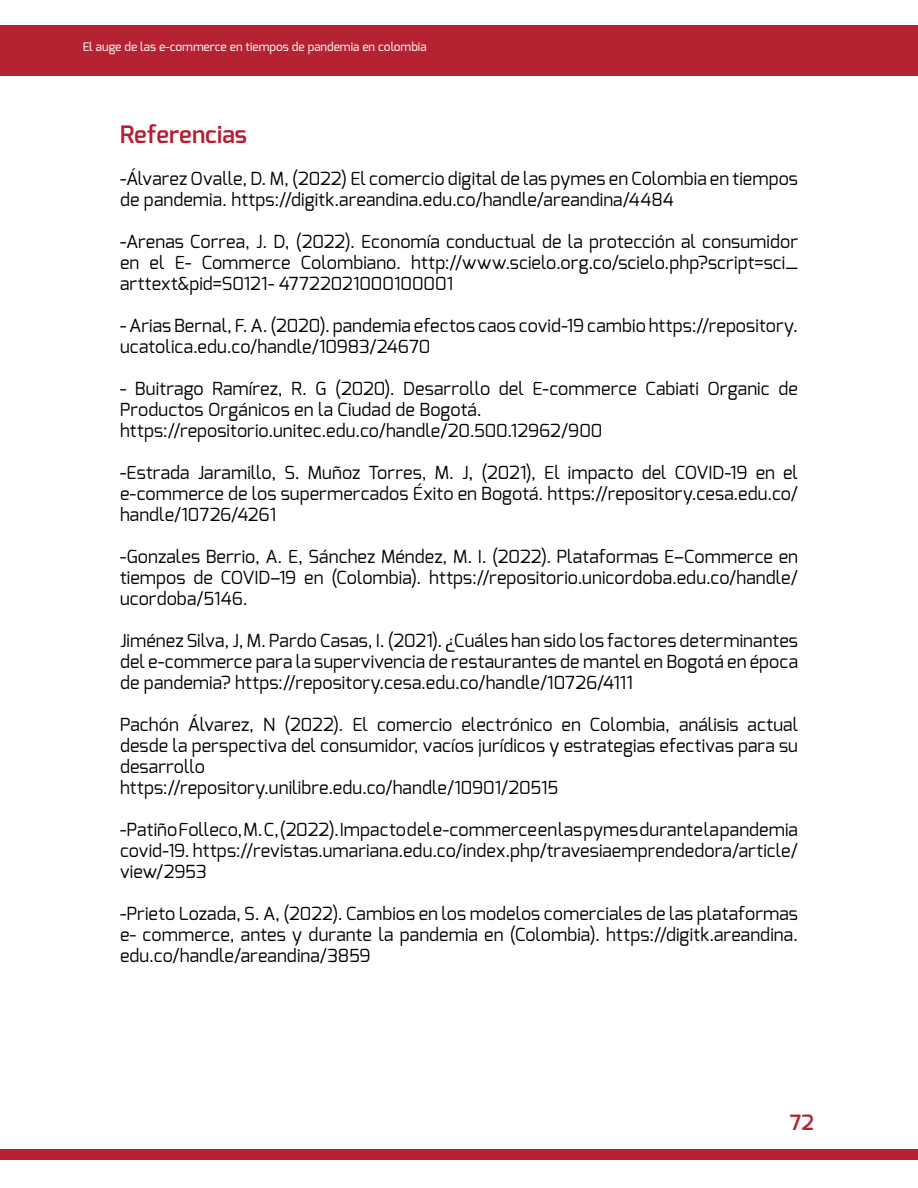
<style>
.page{position:relative;width:918px;height:1188px;background:#fff}
.page>*{position:absolute;margin:0;border:0;box-sizing:border-box;transform-origin:0 0}
.t1{font:600 24px "Exo";letter-spacing:.005em;color:#b61e32}
.t2{font:600 21px "Exo";color:#b52232}
.t3{font:18px/21px "Exo";letter-spacing:.005em;color:#000;text-align:justify}
.t4{font:500 12px "Exo";color:#fff}
</style>
<div class="page">
<div style="left:0;top:25px;width:918px;height:51px;background:#b52232"></div>
<div style="left:0;top:1150px;width:918px;height:10px;background:#b52232"></div>
<p class="t4" style="left:82px;top:39px;width:346px">El auge de las e-commerce en tiempos de pandemia en colombia</p>
<h1 class="t1" style="left:120px;top:118px;width:129px">Referencias</h1>
<p class="t3" style="left:120px;top:167px;width:680px">-Álvarez Ovalle, D. M, (2022) El comercio digital de las pymes en Colombia en tiempos de pandemia. https://digitk.areandina.edu.co/handle/areandina/4484</p>
<p class="t3" style="left:120px;top:230px;width:680px">-Arenas Correa, J. D, (2022). Economía conductual de la protección al consumidor en el E- Commerce Colombiano. http://www.scielo.org.co/scielo.php?script=sci_ arttext&amp;pid=S0121- 47722021000100001</p>
<p class="t3" style="left:120px;top:314px;width:679px">- Arias Bernal, F. A. (2020). pandemia efectos caos covid-19 cambio https://repository. ucatolica.edu.co/handle/10983/24670</p>
<p class="t3" style="left:120px;top:377px;width:679px;text-align:left">- Buitrago Ramírez, R. G (2020). Desarrollo del E-commerce Cabiati Organic de<br>Productos Orgánicos en la Ciudad de Bogotá. https://repositorio.unitec.edu.co/handle/20.500.12962/900</p>
<p class="t3" style="left:120px;top:461px;width:680px">-Estrada Jaramillo, S. Muñoz Torres, M. J, (2021), El impacto del COVID-19 en el e-commerce de los supermercados Éxito en Bogotá. https://repository.cesa.edu.co/ handle/10726/4261</p>
<p class="t3" style="left:120px;top:545px;width:680px">-Gonzales Berrio, A. E, Sánchez Méndez, M. I. (2022). Plataformas E–Commerce en tiempos de COVID–19 en (Colombia). https://repositorio.unicordoba.edu.co/handle/ ucordoba/5146.</p>
<p class="t3" style="left:120px;top:629px;width:680px">Jiménez Silva, J, M. Pardo Casas, I. (2021). ¿Cuáles han sido los factores determinantes del e-commerce para la supervivencia de restaurantes de mantel en Bogotá en época de pandemia? https://repository.cesa.edu.co/handle/10726/4111</p>
<p class="t3" style="left:120px;top:713px;width:680px;text-align:left">Pachón Álvarez, N (2022). El comercio electrónico en Colombia, análisis actual desde la perspectiva del consumidor, vacíos jurídicos y estrategias efectivas para su desarrollo<br>https://repository.unilibre.edu.co/handle/10901/20515</p>
<p class="t3" style="left:120px;top:818px;width:679px">-Patiño Folleco, M. C, (2022). Impacto del e-commerce en las pymes durante la pandemia covid-19. https://revistas.umariana.edu.co/index.php/travesiaemprendedora/article/ view/2953</p>
<p class="t3" style="left:120px;top:902px;width:680px">-Prieto Lozada, S. A, (2022). Cambios en los modelos comerciales de las plataformas e- commerce, antes y durante la pandemia en (Colombia). https://digitk.areandina. edu.co/handle/areandina/3859</p>
<p class="t2" style="left:790px;top:1109px;width:25px">72</p>
</div>
